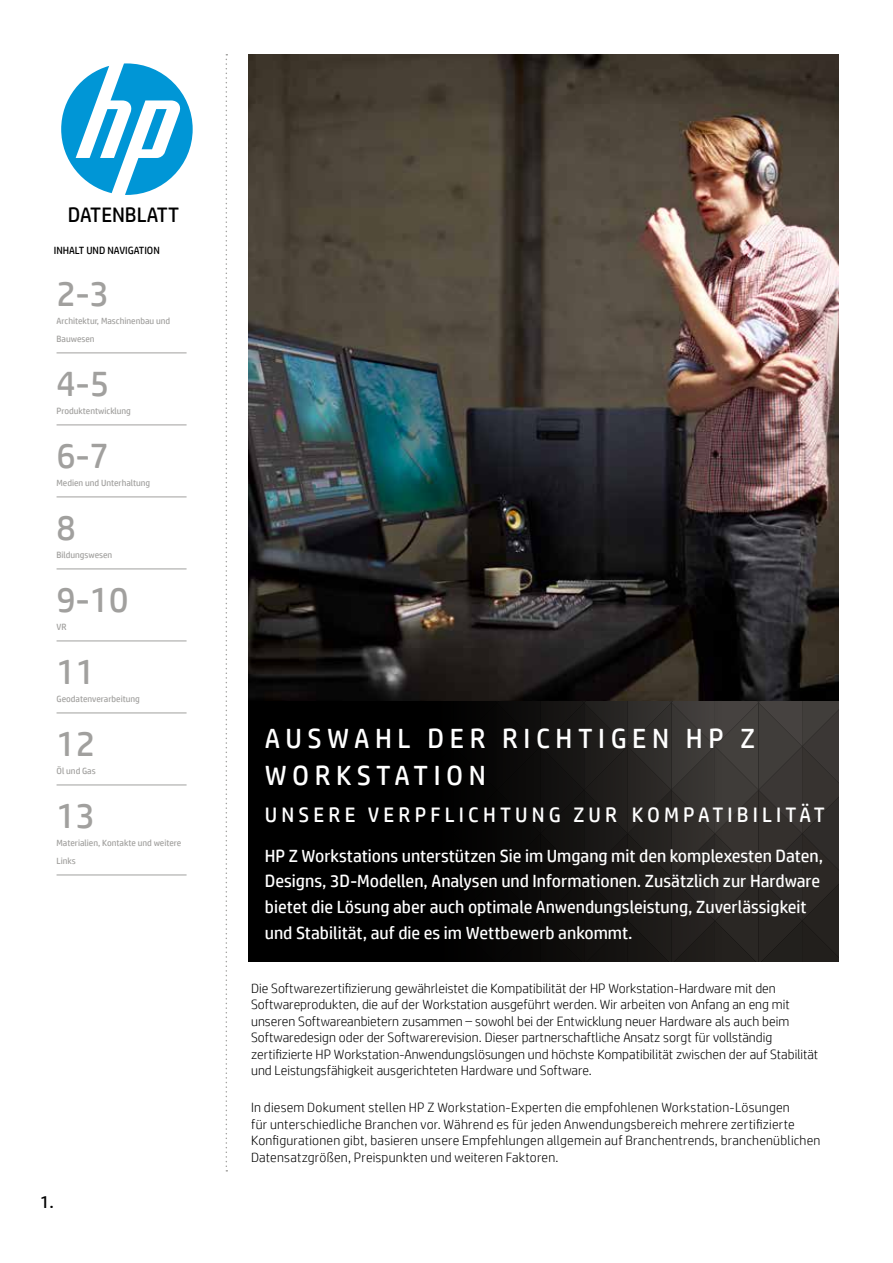
<style>
.page{position:relative;width:893px;height:1263px;background:#fff}
.page>*{position:absolute;margin:0;border:0;box-sizing:border-box;transform-origin:0 0}
.t1{font:36px "HP Simplified";color:#a1a09e}
.t2{font:27.9px/36.6px "HP Simplified";letter-spacing:.2em;color:#fff}
.t3{font:21px "HP Simplified";letter-spacing:.2em;color:#fff}
.t4{font:21px "HP Simplified";color:#000}
.t5{font:17.7px/25.7px "HP Simplified";color:#fff}
.t6{font:17.7px "HP Simplified";color:#000}
.t7{font:300 13.5px/16.5px "HP Simplified";color:#000}
.t8{font:10.5px "HP Simplified";color:#000}
.t9{font:9px/18px "HP Simplified";color:#a1a09e}
</style>
<div class="page">
<svg style="left:226px;top:54px;width:1px;height:1117px"></svg>
<svg style="left:61px;top:63px;width:132px;height:132px"></svg>
<img style="left:249px;top:54px;width:589px;height:647px">
<div style="left:248px;top:701px;width:590px;height:260px;background:#000"></div>
<svg style="left:503px;top:701px;width:335px;height:260px"></svg>
<hr style="left:57px;top:353px;width:130px;height:1px;background:#a1a09e">
<hr style="left:57px;top:425px;width:130px;height:1px;background:#a1a09e">
<hr style="left:57px;top:497px;width:130px;height:1px;background:#a1a09e">
<hr style="left:57px;top:569px;width:130px;height:1px;background:#a1a09e">
<hr style="left:57px;top:641px;width:130px;height:1px;background:#a1a09e">
<hr style="left:57px;top:713px;width:130px;height:1px;background:#a1a09e">
<hr style="left:57px;top:785px;width:130px;height:1px;background:#a1a09e">
<hr style="left:57px;top:875px;width:130px;height:1px;background:#a1a09e">
<h3 class="t4" style="left:68px;top:203px;width:113px">DATENBLATT</h3>
<p class="t8" style="left:54px;top:244px;width:108px">INHALT UND NAVIGATION</p>
<h1 class="t1" style="left:57px;top:273px;width:54px">2-3</h1>
<p class="t9" style="left:57px;top:312px;width:115px">Architektur, Maschinenbau und<br>Bauwesen</p>
<h1 class="t1" style="left:57px;top:363px;width:54px">4-5</h1>
<p class="t9" style="left:57px;top:402px;width:76px">Produktentwicklung</p>
<h1 class="t1" style="left:57px;top:435px;width:54px">6-7</h1>
<p class="t9" style="left:57px;top:474px;width:95px">Medien und Unterhaltung</p>
<h1 class="t1" style="left:57px;top:507px;width:21px">8</h1>
<p class="t9" style="left:57px;top:546px;width:57px">Bildungswesen</p>
<h1 class="t1" style="left:57px;top:579px;width:73px">9-10</h1>
<p class="t9" style="left:57px;top:618px;width:12px">VR</p>
<h1 class="t1" style="left:57px;top:651px;width:40px">11</h1>
<p class="t9" style="left:57px;top:690px;width:85px">Geodatenverarbeitung</p>
<h1 class="t1" style="left:57px;top:723px;width:40px">12</h1>
<p class="t9" style="left:57px;top:762px;width:41px">Öl und Gas</p>
<h1 class="t1" style="left:57px;top:795px;width:40px">13</h1>
<p class="t9" style="left:57px;top:834px;width:126px">Materialien, Kontakte und weitere<br>Links</p>
<p class="t5" style="left:265px;top:842px;width:560px">HP Z Workstations unterstützen Sie im Umgang mit den komplexesten Daten, Designs, 3D-Modellen, Analysen und Informationen. Zusätzlich zur Hardware bietet die Lösung aber auch optimale Anwendungsleistung, Zuverlässigkeit und Stabilität, auf die es im Wettbewerb ankommt.</p>
<h2 class="t2" style="left:265px;top:720px;width:492px">AUSWAHL DER RICHTIGEN HP Z<br>WORKSTATION</h2>
<h3 class="t3" style="left:265px;top:802px;width:561px">UNSERE VERPFLICHTUNG ZUR KOMPATIBILITÄT</h3>
<h3 class="t6" style="left:40px;top:1191px;width:15px">1.</h3>
<p class="t7" style="left:251px;top:980px;width:569px">Die Softwarezertifizierung gewährleistet die Kompatibilität der HP Workstation-Hardware mit den Softwareprodukten, die auf der Workstation ausgeführt werden. Wir arbeiten von Anfang an eng mit unseren Softwareanbietern zusammen – sowohl bei der Entwicklung neuer Hardware als auch beim Softwaredesign oder der Softwarerevision. Dieser partnerschaftliche Ansatz sorgt für vollständig zertifizierte HP Workstation-Anwendungslösungen und höchste Kompatibilität zwischen der auf Stabilität und Leistungsfähigkeit ausgerichteten Hardware und Software.</p>
<p class="t7" style="left:251px;top:1099px;width:571px">In diesem Dokument stellen HP Z Workstation-Experten die empfohlenen Workstation-Lösungen<br>für unterschiedliche Branchen vor. Während es für jeden Anwendungsbereich mehrere zertifizierte Konfigurationen gibt, basieren unsere Empfehlungen allgemein auf Branchentrends, branchenüblichen Datensatzgrößen, Preispunkten und weiteren Faktoren.</p>
</div>
